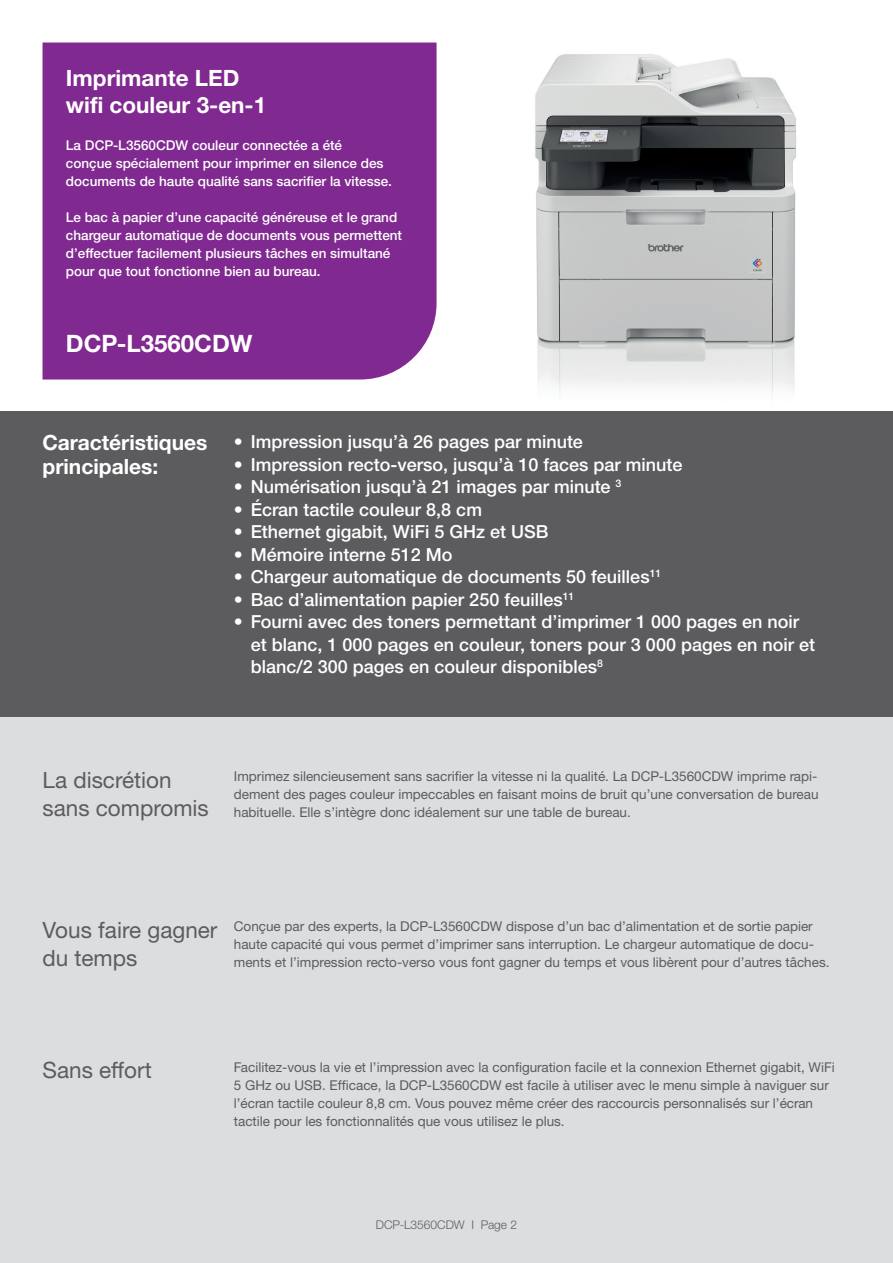
<style>
.page{position:relative;width:893px;height:1263px;background:#fff}
.page>*{position:absolute;margin:0;border:0;box-sizing:border-box;transform-origin:0 0}
.t1{font:700 24px "Helvetica Neue LTW1 G";color:#fff}
.t2{font:22.5px/28.5px "Helvetica Neue LTW1 G";color:#5c5c5f}
.t3{font:700 22.5px/27px "Helvetica Neue LTW1 G";color:#fff}
.t4{font:700 21px/24px "Helvetica Neue LTW1 G";color:#fff}
.t5{font:500 18px/22.5px "Helvetica Neue LTW1 G";color:#fff}
.t6{font:13.5px/18px "Helvetica Neue LTW1 G";color:#5c5c5f}
.t7{font:500 13.5px/18px "Helvetica Neue LTW1 G";color:#fff}
.t8{font:300 12px "Helvetica Neue LTW1 G";color:#5c5c5f}
</style>
<div class="page">
<div style="left:0;top:642px;width:893px;height:621px;background:#dcdddf"></div>
<img style="left:535px;top:54px;width:262px;height:342px">
<div style="left:43px;top:43px;width:394px;height:336px;background:#802990"></div>
<div style="left:0;top:411px;width:893px;height:305px;background:#5c5c5f"></div>
<h2 class="t3" style="left:66px;top:64px;width:202px">Imprimante LED wifi couleur 3-en-1</h2>
<p class="t7" style="left:66px;top:136px;width:328px">La DCP-L3560CDW couleur connectée a été<br>conçue spécialement pour imprimer en silence des documents de haute qualité sans sacrifier la vitesse.</p>
<p class="t7" style="left:66px;top:208px;width:338px">Le bac à papier d’une capacité généreuse et le grand chargeur automatique de documents vous permettent d’effectuer facilement plusieurs tâches en simultané pour que tout fonctionne bien au bureau.</p>
<h1 class="t1" style="left:66px;top:328px;width:188px">DCP-L3560CDW</h1>
<h3 class="t4" style="left:43px;top:431px;width:166px">Caractéristiques principales:</h3>
<h3 class="t5" style="left:234px;top:431px;width:351px">• Impression jusqu’à 26 pages par minute</h3>
<h3 class="t5" style="left:234px;top:453px;width:450px">• Impression recto-verso, jusqu’à 10 faces par minute</h3>
<h3 class="t5" style="left:234px;top:476px;width:389px">• Numérisation jusqu’à 21 images par minute <sup>3</sup></h3>
<h3 class="t5" style="left:234px;top:498px;width:250px">• Écran tactile couleur 8,8 cm</h3>
<h3 class="t5" style="left:234px;top:521px;width:316px">• Ethernet gigabit, WiFi 5 GHz et USB</h3>
<h3 class="t5" style="left:234px;top:543px;width:220px">• Mémoire interne 512 Mo</h3>
<h3 class="t5" style="left:234px;top:566px;width:429px">• Chargeur automatique de documents 50 feuilles<sup>11</sup></h3>
<h3 class="t5" style="left:234px;top:588px;width:342px">• Bac d’alimentation papier 250 feuilles<sup>11</sup></h3>
<h3 class="t5" style="left:251px;top:611px;width:566px;text-indent:-17px">• Fourni avec des toners permettant d’imprimer 1 000 pages en noir et blanc, 1 000 pages en couleur, toners pour 3 000 pages en noir et blanc/2 300 pages en couleur disponibles<sup>8</sup></h3>
<h2 class="t2" style="left:43px;top:765px;width:168px">La discrétion sans compromis</h2>
<p class="t6" style="left:234px;top:767px;width:586px;text-align:justify">Imprimez silencieusement sans sacrifier la vitesse ni la qualité. La DCP-L3560CDW imprime rapi&shy;dement des pages couleur impeccables en faisant moins de bruit qu’une conversation de bureau habituelle. Elle s’intègre donc idéalement sur une table de bureau.</p>
<h2 class="t2" style="left:43px;top:915px;width:176px">Vous faire gagner du temps</h2>
<p class="t6" style="left:234px;top:917px;width:597px">Conçue par des experts, la DCP-L3560CDW dispose d’un bac d’alimentation et de sortie papier haute capacité qui vous permet d’imprimer sans interruption. Le chargeur automatique de docu&shy;ments et l’impression recto-verso vous font gagner du temps et vous libèrent pour d’autres tâches.</p>
<h2 class="t2" style="left:43px;top:1056px;width:111px">Sans effort</h2>
<p class="t6" style="left:234px;top:1058px;width:602px">Facilitez-vous la vie et l’impression avec la configuration facile et la connexion Ethernet gigabit, WiFi 5 GHz ou USB. Efficace, la DCP-L3560CDW est facile à utiliser avec le menu simple à naviguer sur l’écran tactile couleur 8,8 cm. Vous pouvez même créer des raccourcis personnalisés sur l’écran tactile pour les fonctionnalités que vous utilisez le plus.</p>
<p class="t8" style="left:376px;top:1217px;width:143px">DCP-L3560CDW I Page 2</p>
</div>
